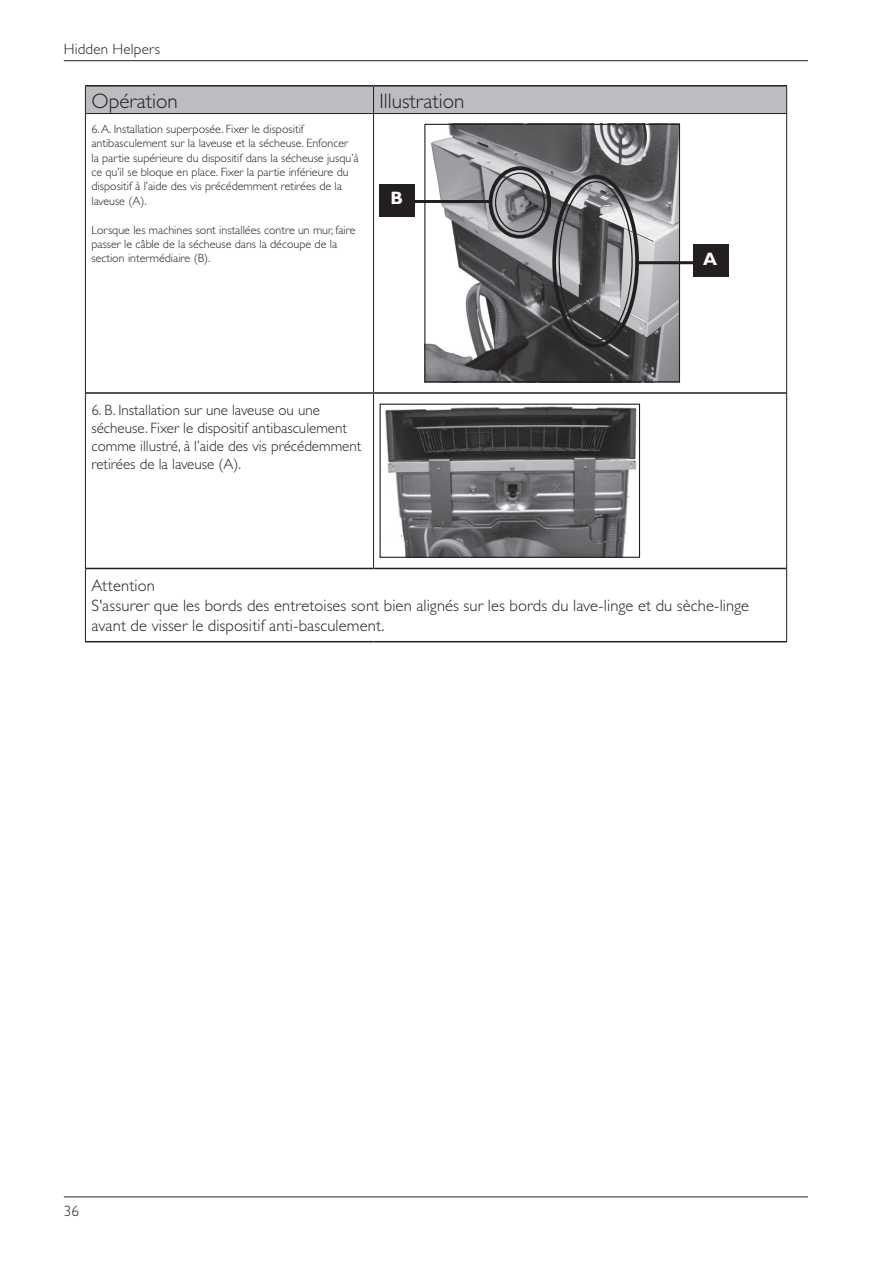
<style>
.page{position:relative;width:893px;height:1263px;background:#fff}
.page>*{position:absolute;margin:0;border:0;box-sizing:border-box;transform-origin:0 0}
.t1{font:300 21px "Gill Sans";color:#231f20}
.t2{font:700 18px "Gill Sans";color:#fff}
.t3{font:300 16.5px/19.8px "Gill Sans";letter-spacing:.005em;color:#231f20}
.t4{font:300 15px/18px "Gill Sans";color:#231f20}
.t5{font:300 12px/14.4px "Gill Sans";color:#231f20}
</style>
<div class="page">
<hr style="left:64px;top:60px;width:744px;height:1px;background:#231f20">
<hr style="left:64px;top:1196px;width:744px;height:1px;background:#231f20">
<hr style="left:85px;top:85px;width:289px;height:2px;background:#231f20">
<hr style="left:374px;top:85px;width:413px;height:2px;background:#231f20">
<div style="left:85px;top:86px;width:702px;height:27px;background:#bcbdc0"></div>
<hr style="left:85px;top:113px;width:289px;height:1px;background:#231f20">
<hr style="left:85px;top:114px;width:1px;height:279px;background:#231f20">
<hr style="left:373px;top:114px;width:1px;height:278px;background:#231f20">
<hr style="left:786px;top:114px;width:1px;height:279px;background:#231f20">
<hr style="left:85px;top:393px;width:1px;height:175px;background:#231f20">
<hr style="left:373px;top:394px;width:1px;height:174px;background:#231f20">
<hr style="left:786px;top:393px;width:1px;height:175px;background:#231f20">
<hr style="left:85px;top:568px;width:1px;height:73px;background:#231f20">
<hr style="left:786px;top:568px;width:1px;height:73px;background:#231f20">
<hr style="left:374px;top:113px;width:413px;height:1px;background:#231f20">
<hr style="left:86px;top:392px;width:288px;height:2px;background:#231f20">
<hr style="left:86px;top:568px;width:288px;height:1px;background:#231f20">
<hr style="left:85px;top:641px;width:289px;height:1px;background:#231f20">
<hr style="left:374px;top:641px;width:413px;height:1px;background:#231f20">
<hr style="left:374px;top:392px;width:412px;height:2px;background:#231f20">
<hr style="left:374px;top:568px;width:412px;height:1px;background:#231f20">
<img style="left:426px;top:126px;width:252px;height:254px">
<div style="left:424px;top:124px;width:256px;height:258px;border:1px solid #231f20"></div>
<div style="left:552px;top:175px;width:87px;height:173px;border:4px solid #231f20;border-radius:50%"></div>
<hr style="left:637px;top:261px;width:61px;height:3px;background:#231f20">
<div style="left:693px;top:244px;width:35px;height:33px;background:#231f20"></div>
<div style="left:380px;top:184px;width:35px;height:32px;background:#231f20"></div>
<div style="left:489px;top:166px;width:62px;height:73px;border:4px solid #231f20;border-radius:50%"></div>
<div style="left:495px;top:173px;width:50px;height:59px;border:1px solid #231f20;border-radius:50%"></div>
<hr style="left:408px;top:200px;width:81px;height:3px;background:#231f20">
<img style="left:385px;top:406px;width:252px;height:150px">
<div style="left:380px;top:404px;width:260px;height:154px;border:1px solid #231f20"></div>
<p class="t4" style="left:64px;top:40px;width:98px">Hidden Helpers</p>
<h1 class="t1" style="left:91px;top:89px;width:88px">Opération</h1>
<h1 class="t1" style="left:380px;top:89px;width:86px">Illustration</h1>
<p class="t5" style="left:91px;top:122px;width:269px">6. A. Installation superposée. Fixer le dispositif antibasculement sur la laveuse et la sécheuse. Enfoncer<br>la partie supérieure du dispositif dans la sécheuse jusqu’à ce qu’il se bloque en place. Fixer la partie inférieure du dispositif à l’aide des vis précédemment retirées de la laveuse (A).</p>
<p class="t5" style="left:91px;top:223px;width:266px">Lorsque les machines sont installées contre un mur, faire passer le câble de la sécheuse dans la découpe de la section intermédiaire (B).</p>
<h2 class="t2" style="left:391px;top:188px;width:14px">B</h2>
<p class="t4" style="left:91px;top:401px;width:271px">6. B. Installation sur une laveuse ou une sécheuse. Fixer le dispositif antibasculement comme illustré, à l’aide des vis précédemment retirées de la laveuse (A).</p>
<h2 class="t2" style="left:703px;top:248px;width:16px">A</h2>
<h3 class="t3" style="left:91px;top:576px;width:659px">Attention<br>S'assurer que les bords des entretoises sont bien alignés sur les bords du lave-linge et du sèche-linge avant de visser le dispositif anti-basculement.</h3>
<p class="t4" style="left:64px;top:1202px;width:8px">36</p>
</div>
